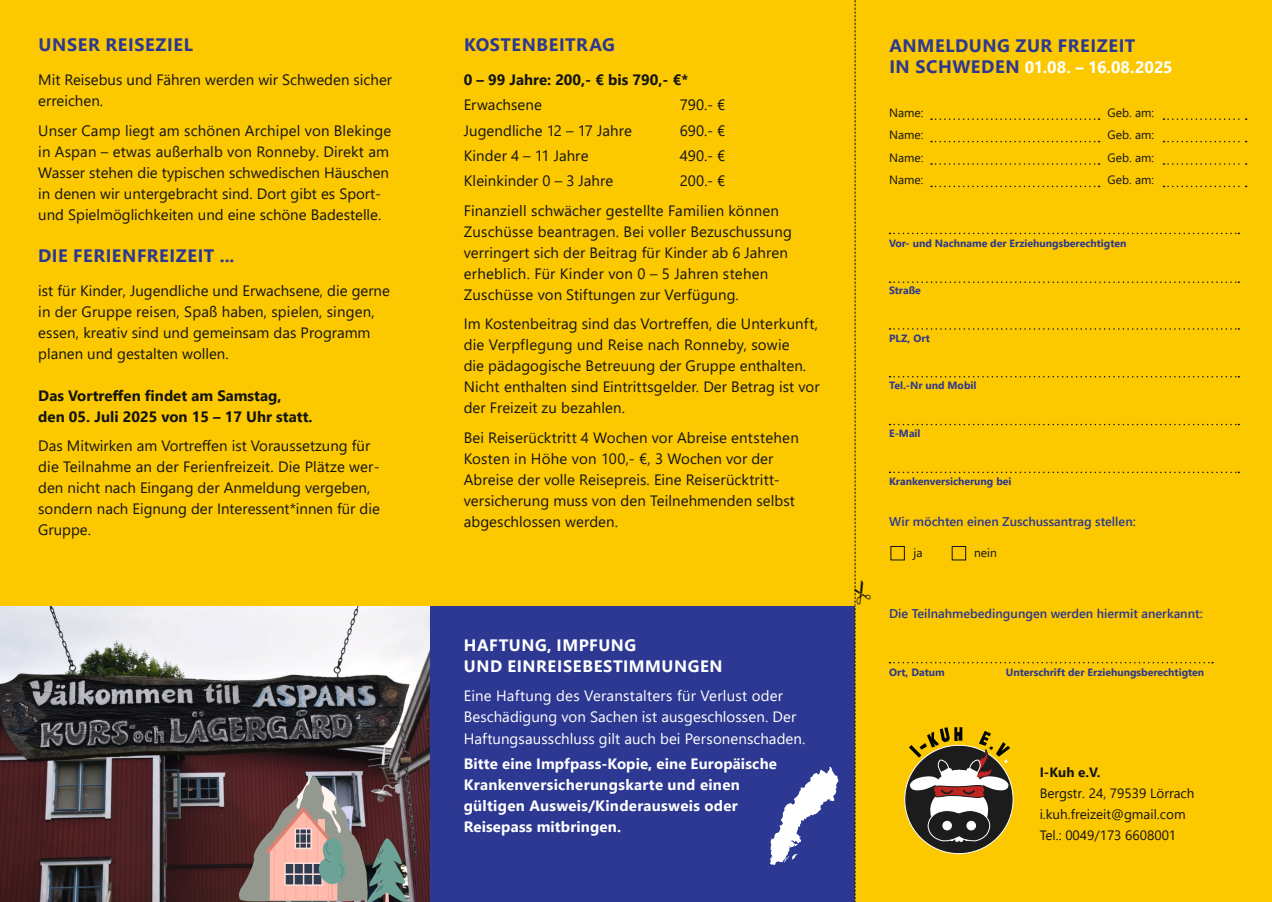
<style>
.page{position:relative;width:1272px;height:902px;background:#fff}
.page>*{position:absolute;margin:0;border:0;box-sizing:border-box;transform-origin:0 0}
.t1{font:700 18px "Segoe UI";letter-spacing:.03em;color:#2c3891}
.t2{font:700 16.5px/21px "Segoe UI";letter-spacing:.035em;color:#fff}
.t3{font:700 16.5px "Segoe UI";letter-spacing:-.005em;color:#fff}
.t4{font:15px/21px "Segoe UI";letter-spacing:.005em;color:#131413}
.t5{font:15px/21px "Segoe UI";letter-spacing:.01em;color:#fff}
.t6{font:700 15px/21px "Segoe UI";letter-spacing:.015em;color:#fff}
.t7{font:700 15px/21px "Segoe UI";color:#131413}
.t8{font:13.5px/21px "Segoe UI";color:#131413}
.t9{font:700 13.5px "Segoe UI";color:#131413}
.t10{font:600 12.75px "Segoe UI";color:#2c3891}
.t11{font:12px "Segoe UI";color:#131413}
.t12{font:700 10.5px "Segoe UI";color:#2c3891}
.s1{font-size:18px;color:#2c3891}
</style>
<div class="page">
<div style="left:0;top:0;width:1271px;height:901px;background:#fcc800"></div>
<div style="left:429px;top:606px;width:426px;height:295px;background:#2c3891"></div>
<img style="left:0;top:606px;width:429px;height:295px">
<div style="left:951px;top:546px;width:15px;height:14px;border:1px solid #131413"></div>
<svg style="left:931px;top:118px;width:168px;height:2px"></svg>
<svg style="left:931px;top:163px;width:168px;height:2px"></svg>
<svg style="left:931px;top:141px;width:168px;height:1px"></svg>
<svg style="left:931px;top:186px;width:168px;height:1px"></svg>
<svg style="left:1163px;top:118px;width:83px;height:2px"></svg>
<svg style="left:1163px;top:163px;width:83px;height:2px"></svg>
<svg style="left:1163px;top:141px;width:83px;height:1px"></svg>
<svg style="left:1163px;top:186px;width:83px;height:1px"></svg>
<svg style="left:889px;top:662px;width:323px;height:1px"></svg>
<svg style="left:904px;top:727px;width:110px;height:128px"></svg>
<svg style="left:889px;top:233px;width:350px;height:1px"></svg>
<svg style="left:889px;top:281px;width:350px;height:2px"></svg>
<svg style="left:889px;top:328px;width:350px;height:1px"></svg>
<svg style="left:889px;top:376px;width:350px;height:1px"></svg>
<svg style="left:889px;top:424px;width:350px;height:1px"></svg>
<svg style="left:889px;top:471px;width:350px;height:2px"></svg>
<svg style="left:770px;top:767px;width:69px;height:98px"></svg>
<svg style="left:238px;top:775px;width:171px;height:126px;background:#83706e"></svg>
<svg style="left:854px;top:0;width:2px;height:901px"></svg>
<p class="t1" style="left:39px;top:28px;width:156px">UNSER REISEZIEL</p>
<p class="t4" style="left:38px;top:68px;width:355px">Mit Reisebus und Fähren werden wir Schweden sicher erreichen.</p>
<p class="t4" style="left:38px;top:118px;width:354px">Unser Camp liegt am schönen Archipel von Blekinge in Aspan – etwas außerhalb von Ronneby. Direkt am Wasser stehen die typischen schwedischen Häuschen in denen wir untergebracht sind. Dort gibt es Sport&shy;und Spielmöglichkeiten und eine schöne Badestelle.</p>
<p class="t1" style="left:38px;top:238px;width:198px">DIE FERIENFREIZEIT ...</p>
<p class="t4" style="left:38px;top:278px;width:353px">ist für Kinder, Jugendliche und Erwachsene, die gerne in der Gruppe reisen, Spaß haben, spielen, singen, essen, kreativ sind und gemeinsam das Programm planen und gestalten wollen.</p>
<p class="t7" style="left:38px;top:384px;width:276px">Das Vortreffen findet am Samstag,<br>den 05. Juli 2025 von 15 – 17 Uhr statt.</p>
<p class="t4" style="left:38px;top:434px;width:343px">Das Mitwirken am Vortreffen ist Voraussetzung für die Teilnahme an der Ferienfreizeit. Die Plätze wer&shy;den nicht nach Eingang der Anmeldung vergeben, sondern nach Eignung der Interessent*innen für die Gruppe.</p>
<p class="t1" style="left:464px;top:28px;width:152px">KOSTENBEITRAG</p>
<p class="t7" style="left:463px;top:68px;width:226px">0 – 99 Jahre: 200,- € bis 790,- €*</p>
<p class="t4" style="left:463px;top:93px;width:80px">Erwachsene</p>
<p class="t4" style="left:679px;top:93px;width:47px">790.- €</p>
<p class="t4" style="left:463px;top:118px;width:170px">Jugendliche 12 – 17 Jahre</p>
<p class="t4" style="left:679px;top:118px;width:47px">690.- €</p>
<p class="t4" style="left:463px;top:144px;width:126px">Kinder 4 – 11 Jahre</p>
<p class="t4" style="left:679px;top:144px;width:47px">490.- €</p>
<p class="t4" style="left:463px;top:169px;width:151px">Kleinkinder 0 – 3 Jahre</p>
<p class="t4" style="left:463px;top:165px;width:317px;line-height:29.5px;text-indent:216px">200.- €<br>Finanziell schwächer gestellte Familien können</p>
<p class="t4" style="left:463px;top:219px;width:329px">Zuschüsse beantragen. Bei voller Bezuschussung verringert sich der Beitrag für Kinder ab 6 Jahren erheblich. Für Kinder von 0 – 5 Jahren stehen Zuschüsse von Stiftungen zur Verfügung.</p>
<p class="t4" style="left:463px;top:312px;width:357px">Im Kostenbeitrag sind das Vortreffen, die Unterkunft, die Verpflegung und Reise nach Ronneby, sowie<br>die pädagogische Betreuung der Gruppe enthalten.<br>Nicht enthalten sind Eintrittsgelder. Der Betrag ist vor der Freizeit zu bezahlen.</p>
<p class="t4" style="left:463px;top:425px;width:337px">Bei Reiserücktritt 4 Wochen vor Abreise entstehen Kosten in Höhe von 100,- €, 3 Wochen vor der Abreise der volle Reisepreis. Eine Reiserücktritt&shy;versicherung muss von den Teilnehmenden selbst abgeschlossen werden.</p>
<p class="t2" style="left:464px;top:633px;width:260px">HAFTUNG, IMPFUNG<br>UND EINREISEBESTIMMUNGEN</p>
<p class="t5" style="left:463px;top:684px;width:343px">Eine Haftung des Veranstalters für Verlust oder<br>Beschädigung von Sachen ist ausgeschlossen. Der<br>Haftungsausschluss gilt auch bei Personenschaden.</p>
<p class="t6" style="left:463px;top:751px;width:315px">Bitte eine Impfpass-Kopie, eine Europäische Krankenversicherungskarte und einen gültigen Ausweis/Kinderausweis oder Reisepass mitbringen.</p>
<p class="t1" style="left:889px;top:28px;width:247px">ANMELDUNG ZUR FREIZEIT</p>
<p class="t3" style="left:889px;top:51px;width:285px"><span class="s1">IN SCHWEDEN</span> 01.08. – 16.08.2025</p>
<p class="t11" style="left:889px;top:102px;width:36px">Name:</p>
<p class="t11" style="left:1107px;top:102px;width:48px">Geb. am:</p>
<p class="t11" style="left:889px;top:124px;width:36px">Name:</p>
<p class="t11" style="left:1107px;top:124px;width:48px">Geb. am:</p>
<p class="t11" style="left:889px;top:146px;width:36px">Name:</p>
<p class="t11" style="left:1107px;top:146px;width:48px">Geb. am:</p>
<p class="t11" style="left:889px;top:168px;width:36px">Name:</p>
<p class="t11" style="left:1107px;top:168px;width:48px">Geb. am:</p>
<p class="t12" style="left:889px;top:233px;width:239px">Vor- und Nachname der Erziehungsberechtigten</p>
<p class="t12" style="left:889px;top:280px;width:33px">Straße</p>
<p class="t12" style="left:889px;top:328px;width:42px">PLZ, Ort</p>
<p class="t12" style="left:889px;top:376px;width:89px">Tel.-Nr und Mobil</p>
<p class="t12" style="left:889px;top:423px;width:33px">E-Mail</p>
<p class="t12" style="left:889px;top:471px;width:124px">Krankenversicherung bei</p>
<p class="t10" style="left:889px;top:510px;width:248px">Wir möchten einen Zuschussantrag stellen:</p>
<p class="t11" style="left:913px;top:541px;width:11px">ja</p>
<p class="t11" style="left:974px;top:541px;width:24px">nein</p>
<p class="t10" style="left:889px;top:601px;width:315px">Die Teilnahmebedingungen werden hiermit anerkannt:</p>
<p class="t12" style="left:889px;top:662px;width:57px">Ort, Datum</p>
<p class="t12" style="left:1005px;top:662px;width:200px">Unterschrift der Erziehungsberechtigten</p>
<p class="t9" style="left:1039px;top:759px;width:62px">I-Kuh e.V.</p>
<p class="t8" style="left:1039px;top:781px;width:156px">Bergstr. 24, 79539 Lörrach i.kuh.freizeit@gmail.com<br>Tel.: 0049/173 6608001</p>
</div>
